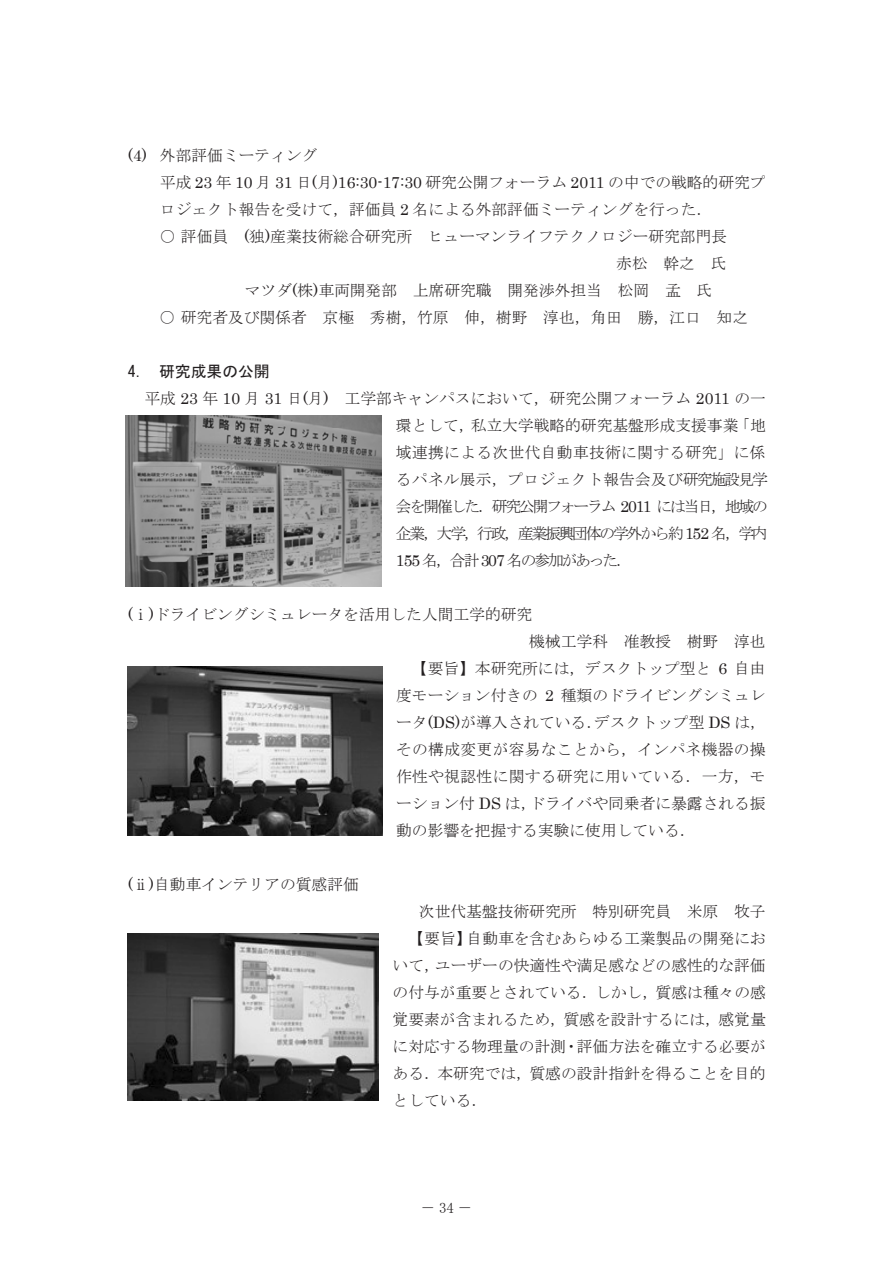
<style>
.page{position:relative;width:893px;height:1263px;background:#fff}
.page>*{position:absolute;margin:0;border:0;box-sizing:border-box;transform-origin:0 0}
.t1{font:15.75px/27px "MS Mincho";letter-spacing:.005em;color:#231f20}
.t2{font:15.75px "MS Mincho";letter-spacing:-.13em;color:#231f20}
.t3{font:15.75px "MS Gothic";letter-spacing:.005em;color:#231f20}
.t4{font:300 15.45px "Ryumin Pro";color:#231f20}
.t5{font:14.85px "MS Mincho";color:#231f20}
.s1{font-family:"Century"}
.s2{color:#949699}
</style>
<div class="page">
<img style="left:127px;top:666px;width:256px;height:170px">
<img style="left:125px;top:416px;width:257px;height:171px">
<img style="left:127px;top:934px;width:252px;height:166px">
<p class="t1" style="left:160px;top:142px;width:607px;text-indent:-32px"><span class="s1">(4)</span> 外部評価ミーティング<br>平成 <span class="s1">23</span> 年 <span class="s1">10</span> 月 <span class="s1">31</span> 日<span class="s1">(</span>月<span class="s1">)16:30-17:30</span> 研究公開フォーラム <span class="s1">2011</span> の中での戦略的研究プロジェクト報告を受けて，評価員 <span class="s1">2</span> 名による外部評価ミーティングを行った．</p>
<p class="t1" style="left:160px;top:223px;width:569px">○ 評価員 <span class="s1">(</span>独<span class="s1">)</span>産業技術総合研究所 ヒューマンライフテクノロジー研究部門長</p>
<p class="t1" style="left:616px;top:250px;width:112px">赤松 幹之 氏</p>
<p class="t1" style="left:245px;top:277px;width:469px">マツダ<span class="s1">(</span>株<span class="s1">)</span>車両開発部 上席研究職 開発渉外担当 松岡 孟 氏</p>
<p class="t1" style="left:160px;top:304px;width:590px">○ 研究者及び関係者 京極 秀樹，竹原 伸，樹野 淳也，<span class="s2">角</span>田 勝，江口 知之</p>
<p class="t3" style="left:128px;top:363px;width:143px">4. 研究成果の公開</p>
<p class="t1" style="left:144px;top:385px;width:623px">平成 <span class="s1">23</span> 年 <span class="s1">10</span> 月 <span class="s1">31</span> 日<span class="s1">(</span>月<span class="s1">)</span> 工学部キャンパスにおいて，研究公開フォーラム <span class="s1">2011</span> の一</p>
<p class="t1" style="left:396px;top:412px;width:371px">環として，私立大学戦略的研究基盤形成支援事業「地</p>
<p class="t1" style="left:396px;top:439px;width:371px">域連携による次世代自動車技術に関する研究」に係</p>
<p class="t1" style="left:396px;top:466px;width:373px">るパネル展示，プロジェクト報告会及び研究施設見学</p>
<p class="t2" style="left:396px;top:498px;width:373px">会を開催した．研究公開フォーラム <span class="s1">2011</span> には当日，地域の</p>
<p class="t2" style="left:396px;top:525px;width:373px">企業，大学，行政，産業振興団体の学外から約 <span class="s1">152</span> 名，学内</p>
<p class="t2" style="left:396px;top:552px;width:238px"><span class="s1">155</span> 名，合計 <span class="s1">307</span> 名の参加があった．</p>
<p class="t1" style="left:128px;top:601px;width:406px"><span class="s1">(</span>ⅰ<span class="s1">)</span> ドライビングシミュレータを活用した人間工学的研究</p>
<p class="t1" style="left:529px;top:628px;width:238px">機械工学科 准教授 樹野 淳也</p>
<p class="t1" style="left:412px;top:655px;width:355px">【要旨】本研究所には，デスクトップ型と <span class="s1">6</span> 自由</p>
<p class="t1" style="left:396px;top:682px;width:371px">度モーション付きの <span class="s1">2</span> 種類のドライビングシミュレ</p>
<p class="t1" style="left:396px;top:709px;width:371px">ータ<span class="s1">(DS)</span>が導入されている．デスクトップ型 <span class="s1">DS</span> は，</p>
<p class="t1" style="left:396px;top:736px;width:371px">その構成変更が容易なことから，インパネ機器の操</p>
<p class="t1" style="left:396px;top:763px;width:371px">作性や視認性に関する研究に用いている．一方，モ</p>
<p class="t1" style="left:396px;top:790px;width:371px">ーション付 <span class="s1">DS</span> は，ドライバや同乗者に暴露される振</p>
<p class="t1" style="left:396px;top:817px;width:301px">動の影響を把握する実験に使用している．</p>
<p class="t1" style="left:128px;top:871px;width:233px"><span class="s1">(</span>ⅱ<span class="s1">)</span>自動車インテリアの質感評価</p>
<p class="t1" style="left:419px;top:898px;width:348px">次世代基盤技術研究所 特別研究員 米原 牧子</p>
<p class="t1" style="left:408px;top:925px;width:359px">【要旨】自動車を含むあらゆる工業製品の開発にお</p>
<p class="t1" style="left:393px;top:952px;width:375px">いて，ユーザーの快適性や満足感などの感性的な評価</p>
<p class="t1" style="left:393px;top:979px;width:375px">の付与が重要とされている．しかし，質感は種々の感</p>
<p class="t1" style="left:393px;top:1006px;width:375px">覚要素が含まれるため，質感を設計するには，感覚量</p>
<p class="t1" style="left:393px;top:1033px;width:375px">に対応する物理量の計測・評価方法を確立する必要が</p>
<p class="t1" style="left:393px;top:1060px;width:375px">ある．本研究では，質感の設計指針を得ることを目的</p>
<p class="t1" style="left:393px;top:1087px;width:96px">としている．</p>
<p class="t4" style="left:591px;top:305px;width:17px">⻆</p>
<p class="t5" style="left:420px;top:1200px;width:54px">－34－</p>
</div>
